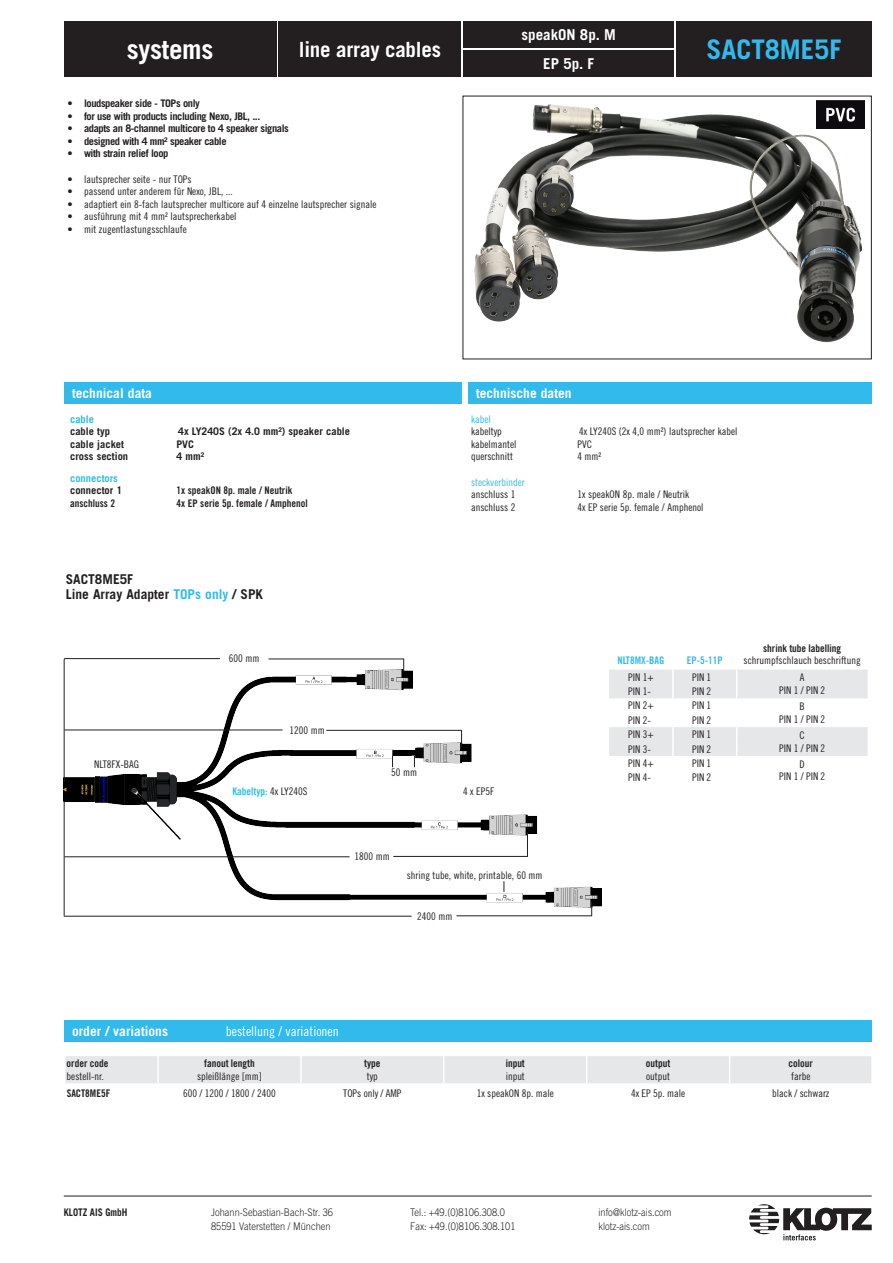
<style>
.page{position:relative;width:893px;height:1263px;background:#fff}
.page>*{position:absolute;margin:0;border:0;box-sizing:border-box;transform-origin:0 0}
.t1{font:700 27px "Trade Gothic LT Pro";color:#32baec}
.t2{font:700 27px "Trade Gothic LT Pro";letter-spacing:-.01em;color:#fff}
.t3{font:700 21px "Trade Gothic LT Pro";letter-spacing:-.01em;color:#fff}
.t4{font:700 15px "Trade Gothic LT Pro";color:#fff}
.t5{font:700 13.5px "Trade Gothic LT Pro";color:#fff}
.t6{font:700 13.5px/15px "Trade Gothic LT Pro";color:#231f20}
.t7{font:13.5px "Trade Gothic LT Pro Cn 18";color:#fff}
.t8{font:10.5px "Trade Gothic LT Pro Cn 18";color:#231f20}
.t9{font:700 10.5px "Trade Gothic LT Pro";letter-spacing:-.04em;color:#231f20}
.t10{font:10.5px "Trade Gothic LT Pro Bd Cn 20";color:#231f20}
.t11{font:300 10.5px/13.5px "Trade Gothic LT Pro";color:#231f20;scale:.88 1}
.t12{font:700 10.5px "Trade Gothic LT Pro";color:#231f20}
.t13{font:10.5px "Trade Gothic LT Pro Bd Cn 20";color:#32baec}
.t14{font:10.5px "Trade Gothic LT Pro Cn 18";color:#32baec}
.t15{font:700 10.5px "Trade Gothic LT Pro";color:#32baec}
.t16{font:700 10.5px "Trade Gothic LT Pro";color:#231f20;scale:.88 1}
.s1{font-family:"Trade Gothic LT Pro";font-weight:700}
.s2{color:#32baec}
.s3{font-family:"Trade Gothic LT Pro Cn 18";color:#231f20}
</style>
<div class="page">
<svg style="left:749px;top:1204px;width:123px;height:36px"></svg>
<hr style="left:64px;top:1196px;width:808px;height:1px;background:#231f20">
<div style="left:676px;top:21px;width:196px;height:56px;background:#231f20"></div>
<div style="left:463px;top:21px;width:211px;height:27px;background:#231f20"></div>
<div style="left:279px;top:21px;width:182px;height:56px;background:#231f20"></div>
<div style="left:64px;top:21px;width:212px;height:56px;background:#231f20"></div>
<div style="left:463px;top:50px;width:211px;height:27px;background:#231f20"></div>
<img style="left:474px;top:103px;width:387px;height:240px">
<img style="left:817px;top:100px;width:47px;height:28px">
<div style="left:64px;top:383px;width:397px;height:21px;background:#32baec"></div>
<div style="left:468px;top:383px;width:404px;height:21px;background:#32baec"></div>
<div style="left:64px;top:1020px;width:808px;height:22px;background:#32baec"></div>
<div style="left:65px;top:1056px;width:806px;height:27px;background:#e6e7e9"></div>
<img style="left:64px;top:669px;width:537px;height:238px">
<hr style="left:268px;top:659px;width:136px;height:1px;background:#231f20">
<svg style="left:403px;top:659px;width:1px;height:13px"></svg>
<hr style="left:64px;top:659px;width:1px;height:123px;background:#231f20">
<hr style="left:64px;top:658px;width:156px;height:1px;background:#231f20">
<hr style="left:64px;top:802px;width:1px;height:114px;background:#231f20">
<hr style="left:456px;top:915px;width:136px;height:1px;background:#231f20">
<svg style="left:591px;top:901px;width:1px;height:15px"></svg>
<hr style="left:64px;top:916px;width:348px;height:1px;background:#231f20">
<hr style="left:326px;top:730px;width:136px;height:1px;background:#231f20">
<svg style="left:461px;top:731px;width:1px;height:16px"></svg>
<hr style="left:65px;top:730px;width:218px;height:1px;background:#231f20">
<hr style="left:393px;top:856px;width:135px;height:1px;background:#231f20">
<svg style="left:527px;top:832px;width:1px;height:24px"></svg>
<hr style="left:65px;top:856px;width:285px;height:1px;background:#231f20">
<svg style="left:609px;top:670px;width:259px;height:86px"></svg>
<h1 class="t2" style="left:127px;top:33px;width:88px">systems</h1>
<h2 class="t3" style="left:299px;top:36px;width:144px">line array cables</h2>
<p class="t9" style="left:68px;top:97px;width:134px">• loudspeaker side - TOPs only</p>
<p class="t9" style="left:68px;top:109px;width:194px">• for use with products including Nexo, JBL, ...</p>
<p class="t9" style="left:68px;top:122px;width:223px">• adapts an 8-channel multicore to 4 speaker signals</p>
<p class="t9" style="left:68px;top:135px;width:161px">• designed with 4 mm² speaker cable</p>
<p class="t9" style="left:68px;top:147px;width:102px">• with strain relief loop</p>
<p class="t8" style="left:68px;top:173px;width:126px">• lautsprecher seite - nur TOPs</p>
<p class="t8" style="left:68px;top:185px;width:167px">• passend unter anderem für Nexo, JBL, ...</p>
<p class="t8" style="left:68px;top:198px;width:310px">• adaptiert ein 8-fach lautsprecher multicore auf 4 einzelne lautsprecher signale</p>
<p class="t8" style="left:68px;top:210px;width:170px"><span class="s1">•</span> ausführung mit 4 mm² lautsprecherkabel</p>
<p class="t8" style="left:68px;top:223px;width:121px"><span class="s1">•</span> mit zugentlastungsschlaufe</p>
<h3 class="t4" style="left:522px;top:26px;width:96px">speakON 8p. M</h3>
<h3 class="t4" style="left:543px;top:54px;width:52px">EP 5p. F</h3>
<h1 class="t1" style="left:706px;top:33px;width:137px">SACT8ME5F</h1>
<p class="t5" style="left:72px;top:385px;width:81px">technical data</p>
<p class="t5" style="left:476px;top:385px;width:97px">technische daten</p>
<p class="t14" style="left:471px;top:413px;width:21px">kabel</p>
<p class="t8" style="left:471px;top:425px;width:32px">kabeltyp</p>
<p class="t8" style="left:579px;top:425px;width:160px">4x LY240S (2x 4,0 mm²) lautsprecher kabel</p>
<p class="t8" style="left:471px;top:438px;width:47px">kabelmantel</p>
<p class="t8" style="left:577px;top:438px;width:16px">PVC</p>
<p class="t8" style="left:471px;top:450px;width:43px">querschnitt</p>
<p class="t8" style="left:577px;top:450px;width:26px">4 mm²</p>
<p class="t14" style="left:471px;top:476px;width:55px">steckverbinder</p>
<p class="t8" style="left:471px;top:488px;width:46px">anschluss 1</p>
<p class="t8" style="left:577px;top:488px;width:113px">1x speakON 8p. male / Neutrik</p>
<p class="t8" style="left:471px;top:501px;width:46px">anschluss 2</p>
<p class="t8" style="left:577px;top:501px;width:128px">4x EP serie 5p. female / Amphenol</p>
<p class="t15" style="left:70px;top:412px;width:25px">cable</p>
<p class="t12" style="left:70px;top:425px;width:41px">cable typ</p>
<p class="t12" style="left:178px;top:425px;width:173px">4x LY240S (2x 4.0 mm²) speaker cable</p>
<p class="t12" style="left:70px;top:438px;width:55px">cable jacket</p>
<p class="t9" style="left:176px;top:438px;width:19px">PVC</p>
<p class="t12" style="left:70px;top:450px;width:60px">cross section</p>
<p class="t9" style="left:176px;top:450px;width:29px">4 mm²</p>
<p class="t15" style="left:70px;top:471px;width:49px">connectors</p>
<p class="t12" style="left:70px;top:484px;width:54px">connector 1</p>
<p class="t10" style="left:176px;top:484px;width:118px">1x speakON 8p. male / Neutrik</p>
<p class="t10" style="left:70px;top:497px;width:47px">anschluss 2</p>
<p class="t10" style="left:176px;top:497px;width:133px">4x EP serie 5p. female / Amphenol</p>
<p class="t6" style="left:66px;top:571px;width:199px">SACT8ME5F<br>Line Array Adapter <span class="s2">TOPs only</span> / SPK</p>
<p class="t8" style="left:94px;top:758px;width:46px">NLT8FX-BAG</p>
<p class="t8" style="left:229px;top:652px;width:32px">600 mm</p>
<p class="t8" style="left:289px;top:724px;width:37px">1200 mm</p>
<p class="t8" style="left:391px;top:766px;width:27px">50 mm</p>
<p class="t13" style="left:232px;top:785px;width:76px">Kabeltyp: <span class="s3">4x LY240S</span></p>
<p class="t8" style="left:463px;top:785px;width:33px">4 x EP5F</p>
<p class="t8" style="left:355px;top:850px;width:37px">1800 mm</p>
<p class="t8" style="left:407px;top:869px;width:137px">shring tube, white, printable, 60 mm</p>
<p class="t8" style="left:417px;top:910px;width:37px">2400 mm</p>
<p class="t5" style="left:72px;top:1023px;width:97px">order / variations</p>
<p class="t7" style="left:226px;top:1023px;width:115px">bestellung / variationen</p>
<p class="t10" style="left:67px;top:1057px;width:43px">order code</p>
<p class="t8" style="left:67px;top:1070px;width:39px">bestell-nr.</p>
<p class="t10" style="left:204px;top:1057px;width:52px">fanout length</p>
<p class="t8" style="left:197px;top:1070px;width:66px">spleißlänge [mm]</p>
<p class="t10" style="left:364px;top:1057px;width:18px">type</p>
<p class="t8" style="left:367px;top:1070px;width:13px">typ</p>
<p class="t10" style="left:506px;top:1057px;width:21px">input</p>
<p class="t8" style="left:506px;top:1070px;width:21px">input</p>
<p class="t13" style="left:618px;top:653px;width:48px">NLT8MX-BAG</p>
<p class="t13" style="left:687px;top:653px;width:38px">EP-5-11P</p>
<p class="t10" style="left:763px;top:641px;width:80px">shrink tube labelling</p>
<p class="t8" style="left:744px;top:654px;width:119px">schrumpfschlauch beschriftung</p>
<p class="t8" style="left:628px;top:671px;width:27px">PIN 1+</p>
<p class="t8" style="left:692px;top:671px;width:21px">PIN 1</p>
<p class="t8" style="left:800px;top:671px;width:6px">A</p>
<p class="t8" style="left:628px;top:685px;width:24px">PIN 1-</p>
<p class="t8" style="left:692px;top:685px;width:21px">PIN 2</p>
<p class="t8" style="left:779px;top:684px;width:48px">PIN 1 / PIN 2</p>
<p class="t8" style="left:628px;top:699px;width:27px">PIN 2+</p>
<p class="t8" style="left:692px;top:699px;width:21px">PIN 1</p>
<p class="t8" style="left:800px;top:700px;width:7px">B</p>
<p class="t8" style="left:628px;top:714px;width:24px">PIN 2-</p>
<p class="t8" style="left:692px;top:714px;width:21px">PIN 2</p>
<p class="t8" style="left:779px;top:713px;width:48px">PIN 1 / PIN 2</p>
<p class="t8" style="left:628px;top:728px;width:27px">PIN 3+</p>
<p class="t8" style="left:692px;top:728px;width:21px">PIN 1</p>
<p class="t8" style="left:800px;top:729px;width:7px">C</p>
<p class="t8" style="left:628px;top:742px;width:24px">PIN 3-</p>
<p class="t8" style="left:692px;top:742px;width:21px">PIN 2</p>
<p class="t8" style="left:779px;top:742px;width:48px">PIN 1 / PIN 2</p>
<p class="t8" style="left:628px;top:757px;width:27px">PIN 4+</p>
<p class="t8" style="left:692px;top:757px;width:21px">PIN 1</p>
<p class="t8" style="left:800px;top:758px;width:7px">D</p>
<p class="t8" style="left:628px;top:771px;width:24px">PIN 4-</p>
<p class="t8" style="left:692px;top:771px;width:21px">PIN 2</p>
<p class="t8" style="left:779px;top:770px;width:48px">PIN 1 / PIN 2</p>
<p class="t10" style="left:646px;top:1057px;width:26px">output</p>
<p class="t8" style="left:646px;top:1070px;width:25px">output</p>
<p class="t10" style="left:789px;top:1057px;width:26px">colour</p>
<p class="t8" style="left:791px;top:1070px;width:21px">farbe</p>
<p class="t10" style="left:67px;top:1086px;width:45px">SACT8ME5F</p>
<p class="t8" style="left:183px;top:1087px;width:94px">600 / 1200 / 1800 / 2400</p>
<p class="t8" style="left:343px;top:1087px;width:60px">TOPs only / AMP</p>
<p class="t8" style="left:477px;top:1087px;width:78px">1x speakON 8p. male</p>
<p class="t8" style="left:631px;top:1087px;width:56px">4x EP 5p. male</p>
<p class="t8" style="left:772px;top:1087px;width:59px">black / schwarz</p>
<p class="t16" style="left:64px;top:1206px;width:74px">KLOTZ AIS GmbH</p>
<p class="t11" style="left:211px;top:1206px;width:140px">Johann-Sebastian-Bach-Str. 36<br>85591 Vaterstetten / München</p>
<p class="t11" style="left:410px;top:1206px;width:121px">Tel.: +49.(0)8106.308.0<br>Fax: +49.(0)8106.308.101</p>
<p class="t11" style="left:598px;top:1206px;width:85px">info@klotz-ais.com klotz-ais.com</p>
</div>
